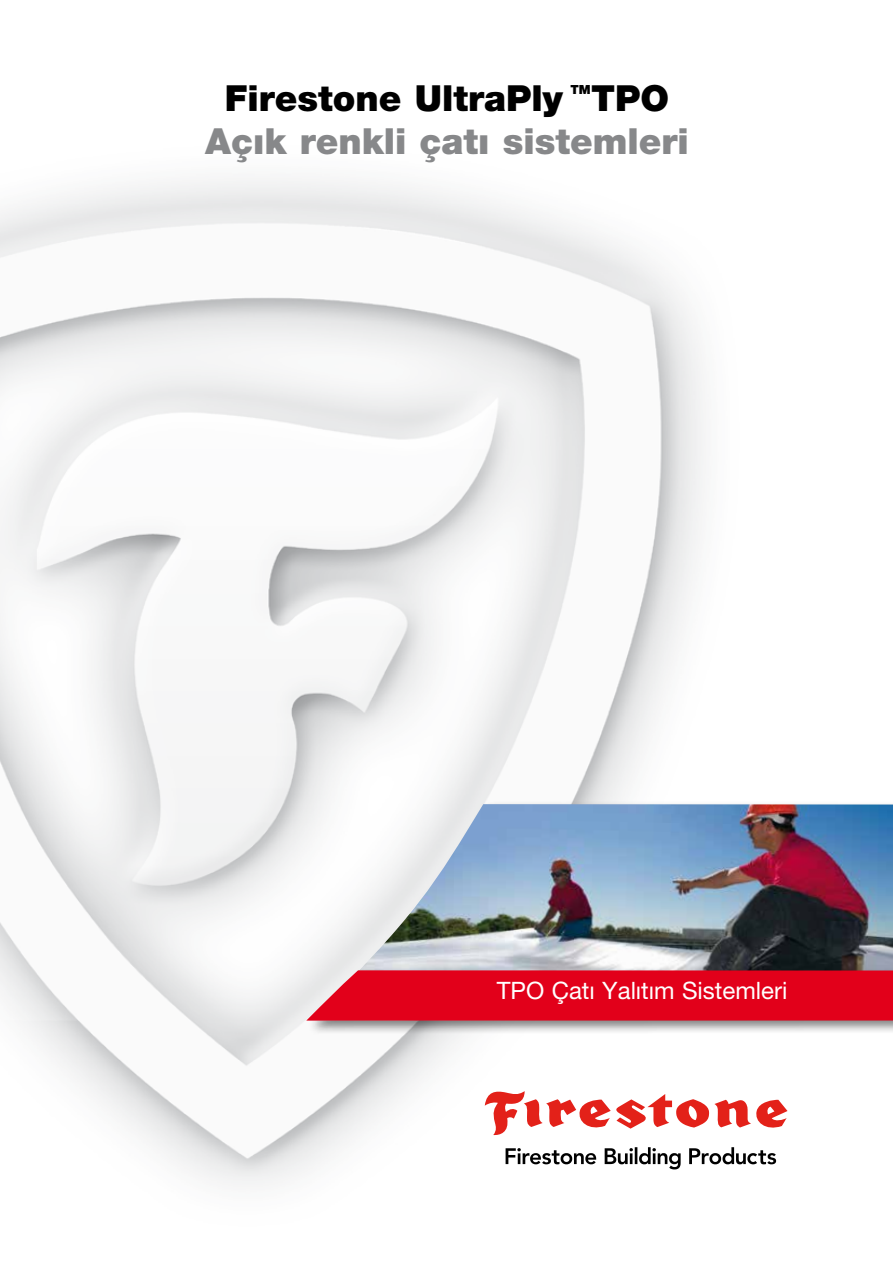
<style>
.page{position:relative;width:893px;height:1263px;background:#fff}
.page>*{position:absolute;margin:0;border:0;box-sizing:border-box;transform-origin:0 0}
.t1{font:900 36px "Helvetica Neue LT Pro";color:#87888a}
.t2{font:900 36px "Helvetica Neue LT Pro";color:#000}
.t3{font:24px "Helvetica Neue LT Pro";color:#fff}
.t4{font:900 12.6px "Helvetica Neue LT Pro";color:#000}
</style>
<div class="page">
<img style="left:0;top:180px;width:788px;height:1005px">
<svg style="left:0;top:804px;width:192px;height:216px"></svg>
<div style="left:306px;top:801px;width:587px;height:234px;background:#000;opacity:.5"></div>
<img style="left:308px;top:804px;width:585px;height:166px">
<div style="left:306px;top:970px;width:587px;height:50px;background:#e2001a"></div>
<svg style="left:506px;top:1147px;width:270px;height:22px"></svg>
<svg style="left:485px;top:1090px;width:302px;height:45px"></svg>
<p class="t2" style="left:225px;top:76px;width:446px">Firestone UltraPly TPO</p>
<p class="t1" style="left:205px;top:120px;width:485px">Açık renkli çatı sistemleri</p>
<p class="t4" style="left:570px;top:82px;width:22px">TM</p>
<p class="t3" style="left:497px;top:976px;width:292px">TPO Çatı Yalıtım Sistemleri</p>
</div>
